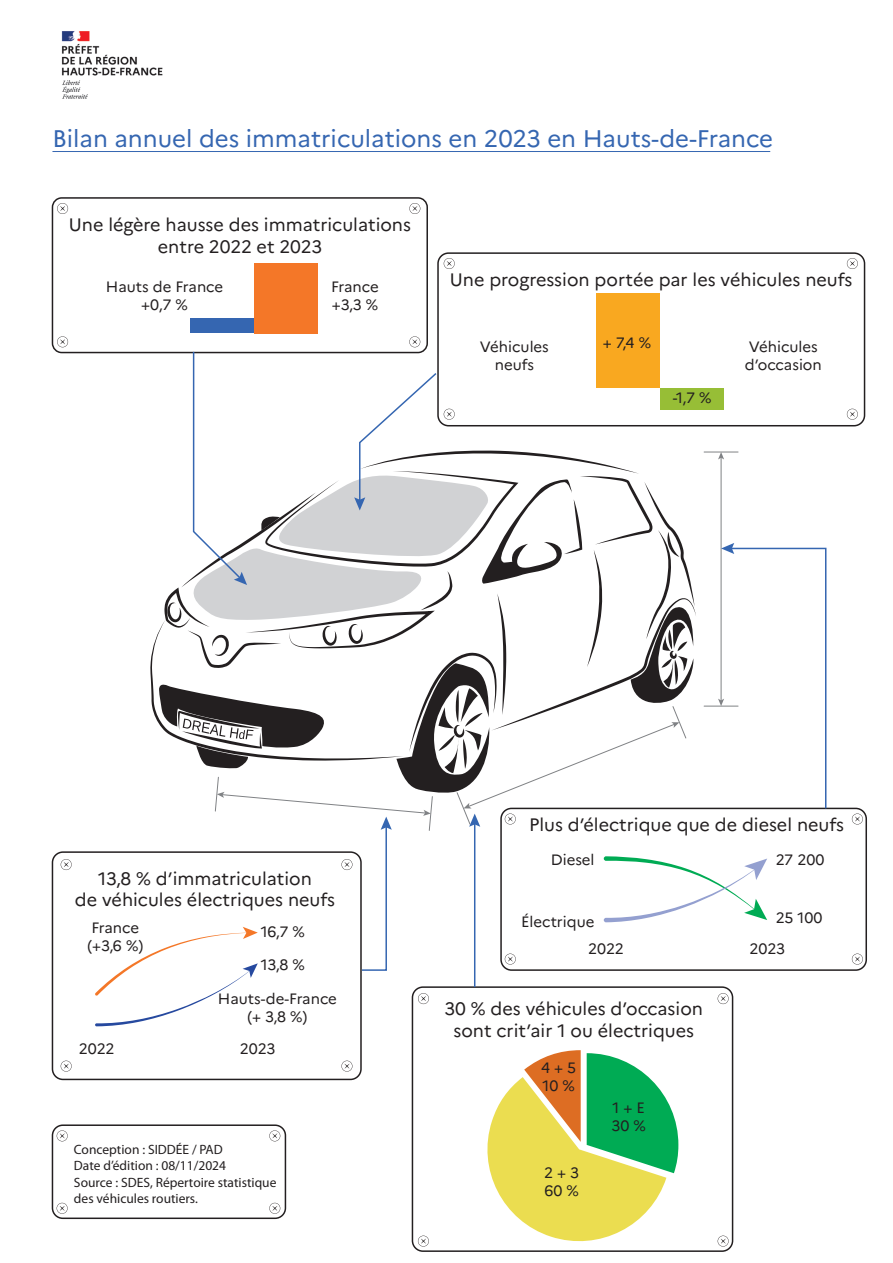
<style>
.page{position:relative;width:893px;height:1263px;background:#fff}
.page>*{position:absolute;margin:0;border:0;box-sizing:border-box;transform-origin:0 0}
.t1{font:24px "Marianne";color:#3566b1}
.t2{font:18px/21.6px "Marianne";color:#231f20;text-align:center}
.t3{font:15px/18px "Marianne";color:#231f20}
.t4{font:13.5px/16.2px "Myriad Pro";color:#231f20}
</style>
<div class="page">
<img style="left:61px;top:31px;width:102px;height:68px">
<hr style="left:52px;top:151px;width:718px;height:1px;background:#3566b1">
<div style="left:52px;top:1124px;width:234px;height:95px;border:2px solid #231f20;border-radius:10px"></div>
<svg style="left:269px;top:1130px;width:11px;height:11px"></svg>
<svg style="left:269px;top:1203px;width:11px;height:11px"></svg>
<svg style="left:57px;top:1203px;width:11px;height:11px"></svg>
<svg style="left:57px;top:1130px;width:11px;height:11px"></svg>
<div style="left:52px;top:851px;width:310px;height:229px;border:2px solid #231f20;border-radius:10px"></div>
<svg style="left:61px;top:859px;width:11px;height:11px"></svg>
<svg style="left:61px;top:1060px;width:11px;height:12px"></svg>
<svg style="left:341px;top:1060px;width:11px;height:12px"></svg>
<svg style="left:852px;top:813px;width:11px;height:11px"></svg>
<svg style="left:852px;top:953px;width:11px;height:11px"></svg>
<svg style="left:487px;top:1050px;width:191px;height:192px"></svg>
<div style="left:412px;top:986px;width:321px;height:266px;border:2px solid #231f20;border-radius:10px"></div>
<svg style="left:418px;top:1235px;width:11px;height:11px"></svg>
<svg style="left:718px;top:1235px;width:11px;height:11px"></svg>
<div style="left:190px;top:318px;width:63px;height:15px;background:#3566b1"></div>
<div style="left:254px;top:263px;width:64px;height:70px;background:#f47728"></div>
<div style="left:52px;top:197px;width:376px;height:156px;border:2px solid #231f20;border-radius:9px"></div>
<svg style="left:409px;top:203px;width:11px;height:11px"></svg>
<svg style="left:57px;top:203px;width:11px;height:11px"></svg>
<svg style="left:57px;top:336px;width:11px;height:11px"></svg>
<div style="left:596px;top:294px;width:64px;height:94px;background:#f9a820"></div>
<div style="left:437px;top:252px;width:428px;height:174px;border:2px solid #231f20;border-radius:10px"></div>
<svg style="left:847px;top:409px;width:11px;height:11px"></svg>
<svg style="left:847px;top:258px;width:11px;height:11px"></svg>
<svg style="left:444px;top:258px;width:11px;height:11px"></svg>
<svg style="left:95px;top:336px;width:732px;height:690px"></svg>
<p class="t1" style="left:52px;top:120px;width:722px">Bilan annuel des immatriculations en 2023 en Hauts-de-France</p>
<p class="t2" style="left:69px;top:212px;width:344px">Une légère hausse des immatriculations entre 2022 et 2023</p>
<p class="t3" style="left:106px;top:276px;width:119px;text-align:center">Hauts de France +0,7 %</p>
<p class="t3" style="left:331px;top:276px;width:49px">France +3,3 %</p>
<p class="t2" style="left:450px;top:268px;width:404px">Une progression portée par les véhicules neufs</p>
<p class="t3" style="left:603px;top:333px;width:50px">+ 7,4 %</p>
<p class="t3" style="left:480px;top:336px;width:70px;text-align:center">Véhicules neufs</p>
<p class="t3" style="left:745px;top:336px;width:79px">Véhicules d’occasion</p>
<p class="t3" style="left:673px;top:388px;width:40px">-1,7 %</p>
<p class="t2" style="left:529px;top:812px;width:317px">Plus d’électrique que de diesel neufs</p>
<p class="t2" style="left:75px;top:866px;width:262px">13,8 % d’immatriculation<br>de véhicules électriques neufs</p>
<p class="t3" style="left:87px;top:917px;width:57px">France (+3,6 %)</p>
<p class="t3" style="left:218px;top:988px;width:120px;text-align:center">Hauts-de-France (+ 3,8 %)</p>
<p class="t3" style="left:79px;top:1038px;width:37px">2022</p>
<p class="t3" style="left:240px;top:1038px;width:37px">2023</p>
<p class="t3" style="left:261px;top:921px;width:46px">16,7 %</p>
<p class="t3" style="left:261px;top:954px;width:45px">13,8 %</p>
<p class="t4" style="left:74px;top:1141px;width:204px">Conception : SIDDÉE / PAD<br>Date d’édition : 08/11/2024<br>Source : SDES, Répertoire statistique des véhicules routiers.</p>
<p class="t3" style="left:551px;top:849px;width:45px">Diesel</p>
<p class="t3" style="left:776px;top:849px;width:50px">27 200</p>
<p class="t3" style="left:521px;top:911px;width:75px">Électrique</p>
<p class="t3" style="left:776px;top:907px;width:48px">25 100</p>
<p class="t3" style="left:588px;top:938px;width:37px">2022</p>
<p class="t3" style="left:749px;top:938px;width:37px">2023</p>
<p class="t2" style="left:445px;top:996px;width:260px">30 % des véhicules d’occasion sont crit’air 1 ou électriques</p>
<p class="t3" style="left:541px;top:1058px;width:37px">4 + 5<br>10 %</p>
<p class="t3" style="left:544px;top:1162px;width:37px">2 + 3<br>60 %</p>
<p class="t3" style="left:612px;top:1098px;width:36px">1 + E<br>30 %</p>
</div>
